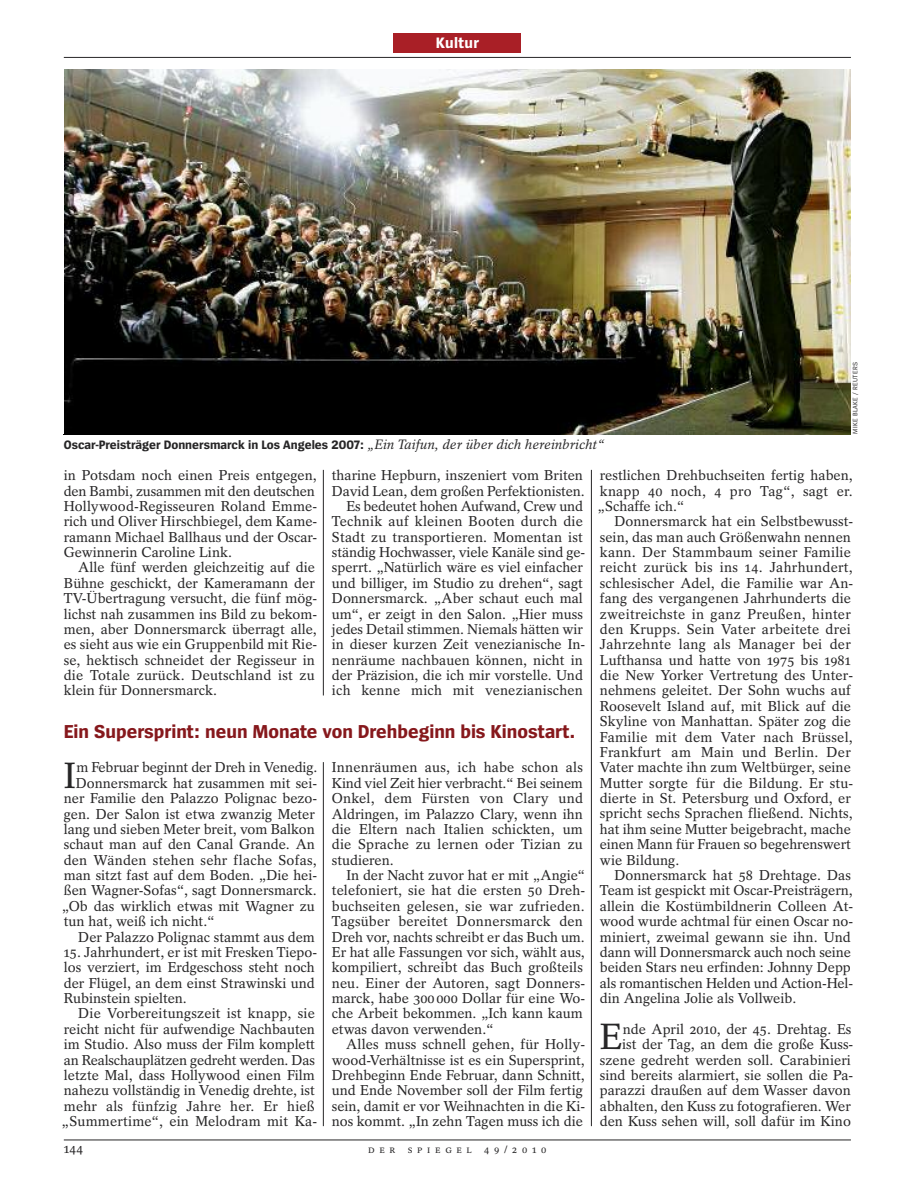
<style>
.page{position:relative;width:902px;height:1191px;background:#fff}
.page>*{position:absolute;margin:0;border:0;box-sizing:border-box;transform-origin:0 0}
.t1{font:36.3px "Spiegel Serif";color:#272627}
.t2{font:700 19.5px "Spiegel Sans";color:#86181c}
.t3{font:700 15.75px "Spiegel Sans";letter-spacing:.02em;color:#fff}
.t4{font:14.25px/15.5px "Spiegel Serif";color:#272627}
.t5{font:13.5px "Spiegel Serif";color:#272627}
.t6{font:700 12.75px "Spiegel Sans";color:#272627}
.t7{font:10.5px "Spiegel Serif";letter-spacing:.45em;color:#272627}
.t8{font:6.75px "Spiegel Sans";letter-spacing:.05em;color:#272627}
.s1{font-family:"Spiegel Serif";font-weight:400;font-style:italic;font-size:13.5px}
</style>
<div class="page">
<div style="left:393px;top:34px;width:128px;height:19px;background:#a91f26"></div>
<hr style="left:323px;top:470px;width:1px;height:225px;background:#272627">
<hr style="left:323px;top:762px;width:1px;height:364px;background:#272627">
<hr style="left:591px;top:470px;width:1px;height:656px;background:#272627">
<hr style="left:64px;top:1139px;width:786px;height:1px;background:#272627">
<hr style="left:64px;top:57px;width:786px;height:1px;background:#272627">
<img style="left:65px;top:70px;width:785px;height:364px">
<p class="t3" style="left:436px;top:37px;width:45px">Kultur</p>
<p class="t6" style="left:64px;top:440px;width:542px">Oscar-Preisträger Donnersmarck in Los Angeles 2007: <span class="s1">„Ein Taifun, der über dich hereinbricht“</span></p>
<p class="t8" style="left:852px;top:434px;width:73px;rotate:-90deg">MIKE BLAKE / REUTERS</p>
<p class="t4" style="left:64px;top:469px;width:255px">in Potsdam noch einen Preis entgegen, den Bambi, zusammen mit den deutschen Hollywood-Regisseuren Roland Emme&shy;rich und Oliver Hirschbiegel, dem Kame&shy;ramann Michael Ballhaus und der Oscar-Gewinnerin Caroline Link.</p>
<p class="t4" style="left:64px;top:561px;width:255px;text-indent:14px">Alle fünf werden gleichzeitig auf die Bühne geschickt, der Kameramann der TV-Übertragung versucht, die fünf mög&shy;lichst nah zusammen ins Bild zu bekom&shy;men, aber Donnersmarck überragt alle, es sieht aus wie ein Gruppenbild mit Rie&shy;se, hektisch schneidet der Regisseur in die Totale zurück. Deutschland ist zu klein für Donnersmarck.</p>
<p class="t4" style="left:332px;top:469px;width:255px;text-align:right">tharine Hepburn, inszeniert vom Briten David Lean, dem großen Perfektionisten.<br>Es bedeutet hohen Aufwand, Crew und Technik auf kleinen Booten durch die Stadt zu transportieren. Momentan ist ständig Hochwasser, viele Kanäle sind ge&shy;sperrt. „Natürlich wäre es viel einfacher und billiger, im Studio zu drehen“, sagt Donnersmarck. „Aber schaut euch mal um“, er zeigt in den Salon. „Hier muss jedes Detail stimmen. Niemals hätten wir in dieser kurzen Zeit venezianische In&shy;nenräume nachbauen können, nicht in der Präzision, die ich mir vorstelle. Und ich kenne mich mit venezianischen</p>
<h2 class="t2" style="left:64px;top:724px;width:512px">Ein Supersprint: neun Monate von Drehbeginn bis Kinostart.</h2>
<h1 class="t1" style="left:64px;top:762px;width:14px">I</h1>
<p class="t4" style="left:76px;top:761px;width:242px">m Februar beginnt der Dreh in Venedig.</p>
<p class="t4" style="left:76px;top:776px;width:243px">Donnersmarck hat zusammen mit sei-</p>
<p class="t4" style="left:64px;top:792px;width:255px">ner Familie den Palazzo Polignac bezo-</p>
<p class="t4" style="left:64px;top:807px;width:252px">gen. Der Salon ist etwa zwanzig Meter</p>
<p class="t4" style="left:64px;top:822px;width:252px">lang und sieben Meter breit, vom Balkon</p>
<p class="t4" style="left:64px;top:838px;width:252px">schaut man auf den Canal Grande. An</p>
<p class="t4" style="left:64px;top:853px;width:254px">den Wänden stehen sehr flache Sofas,</p>
<p class="t4" style="left:64px;top:869px;width:255px">man sitzt fast auf dem Boden. „Die hei-</p>
<p class="t4" style="left:64px;top:884px;width:254px">ßen Wagner-Sofas“, sagt Donnersmarck.</p>
<p class="t4" style="left:62px;top:899px;width:254px">„Ob das wirklich etwas mit Wagner zu</p>
<p class="t4" style="left:64px;top:915px;width:152px">tun hat, weiß ich nicht.“</p>
<p class="t4" style="left:78px;top:930px;width:238px">Der Palazzo Polignac stammt aus dem</p>
<p class="t4" style="left:64px;top:946px;width:255px">15. Jahrhundert, er ist mit Fresken Tiepo&shy;los verziert, im Erdgeschoss steht noch der Flügel, an dem einst Strawinski und Rubinstein spielten.</p>
<p class="t4" style="left:62px;top:1007px;width:257px;text-indent:17px">Die Vorbereitungszeit ist knapp, sie reicht nicht für aufwendige Nachbauten im Studio. Also muss der Film komplett an Realschauplätzen gedreht werden. Das letzte Mal, dass Hollywood einen Film nahezu vollständig in Venedig drehte, ist mehr als fünfzig Jahre her. Er hieß „Summertime“, ein Melodram mit Ka-</p>
<p class="t4" style="left:332px;top:761px;width:252px;text-align:justify">Innenräumen aus, ich habe schon als Kind viel Zeit hier verbracht.“ Bei seinem Onkel, dem Fürsten von Clary und Aldringen, im Palazzo Clary, wenn ihn die Eltern nach Italien schickten, um die Sprache zu lernen oder Tizian zu studieren.</p>
<p class="t4" style="left:332px;top:869px;width:255px;text-indent:15px">In der Nacht zuvor hat er mit „Angie“ telefoniert, sie hat die ersten 50 Dreh&shy;buchseiten gelesen, sie war zufrieden.<br>Tagsüber bereitet Donnersmarck den Dreh vor, nachts schreibt er das Buch um.<br>Er hat alle Fassungen vor sich, wählt aus, kompiliert, schreibt das Buch großteils neu. Einer der Autoren, sagt Donners&shy;marck, habe 300 000 Dollar für eine Wo&shy;che Arbeit bekommen. „Ich kann kaum etwas davon verwenden.“</p>
<p class="t4" style="left:332px;top:1038px;width:255px;text-indent:14px">Alles muss schnell gehen, für Holly&shy;wood-Verhältnisse ist es ein Supersprint, Drehbeginn Ende Februar, dann Schnitt, und Ende November soll der Film fertig sein, damit er vor Weihnachten in die Ki&shy;nos kommt. „In zehn Tagen muss ich die</p>
<p class="t5" style="left:64px;top:1143px;width:21px">144</p>
<p class="t7" style="left:368px;top:1145px;width:179px">DER SPIEGEL 49/2010</p>
<p class="t4" style="left:597px;top:469px;width:257px;text-align:justify">restlichen Drehbuchseiten fertig haben, knapp 40 noch, 4 pro Tag“, sagt er. „Schaffe ich.“</p>
<p class="t4" style="left:599px;top:515px;width:255px;text-indent:14px">Donnersmarck hat ein Selbstbewusst&shy;sein, das man auch Größenwahn nennen kann. Der Stammbaum seiner Familie reicht zurück bis ins 14. Jahrhundert, schlesischer Adel, die Familie war An&shy;fang des vergangenen Jahrhunderts die zweitreichste in ganz Preußen, hinter den Krupps. Sein Vater arbeitete drei Jahrzehnte lang als Manager bei der Lufthansa und hatte von 1975 bis 1981 die New Yorker Vertretung des Unter&shy;nehmens geleitet. Der Sohn wuchs auf Roosevelt Island auf, mit Blick auf die Skyline von Manhattan. Später zog die Familie mit dem Vater nach Brüssel, Frankfurt am Main und Berlin. Der Vater machte ihn zum Weltbürger, seine Mutter sorgte für die Bildung. Er stu&shy;dierte in St. Petersburg und Oxford, er spricht sechs Sprachen fließend. Nichts, hat ihm seine Mutter beigebracht, mache einen Mann für Frauen so begehrenswert wie Bildung.</p>
<p class="t4" style="left:599px;top:869px;width:255px;text-indent:14px">Donnersmarck hat 58 Drehtage. Das Team ist gespickt mit Oscar-Preisträgern, allein die Kostümbildnerin Colleen At&shy;wood wurde achtmal für einen Oscar no&shy;miniert, zweimal gewann sie ihn. Und dann will Donnersmarck auch noch seine beiden Stars neu erfinden: Johnny Depp als romantischen Helden und Action-Hel&shy;din Angelina Jolie als Vollweib.</p>
<h1 class="t1" style="left:600px;top:1024px;width:24px">E</h1>
<p class="t4" style="left:600px;top:1022px;width:255px;text-align:right">nde April 2010, der 45. Drehtag. Es<br>ist der Tag, an dem die große Kuss&shy;szene gedreht werden soll. Carabinieri sind bereits alarmiert, sie sollen die Pa&shy;parazzi draußen auf dem Wasser davon abhalten, den Kuss zu fotografieren. Wer den Kuss sehen will, soll dafür im Kino</p>
</div>
